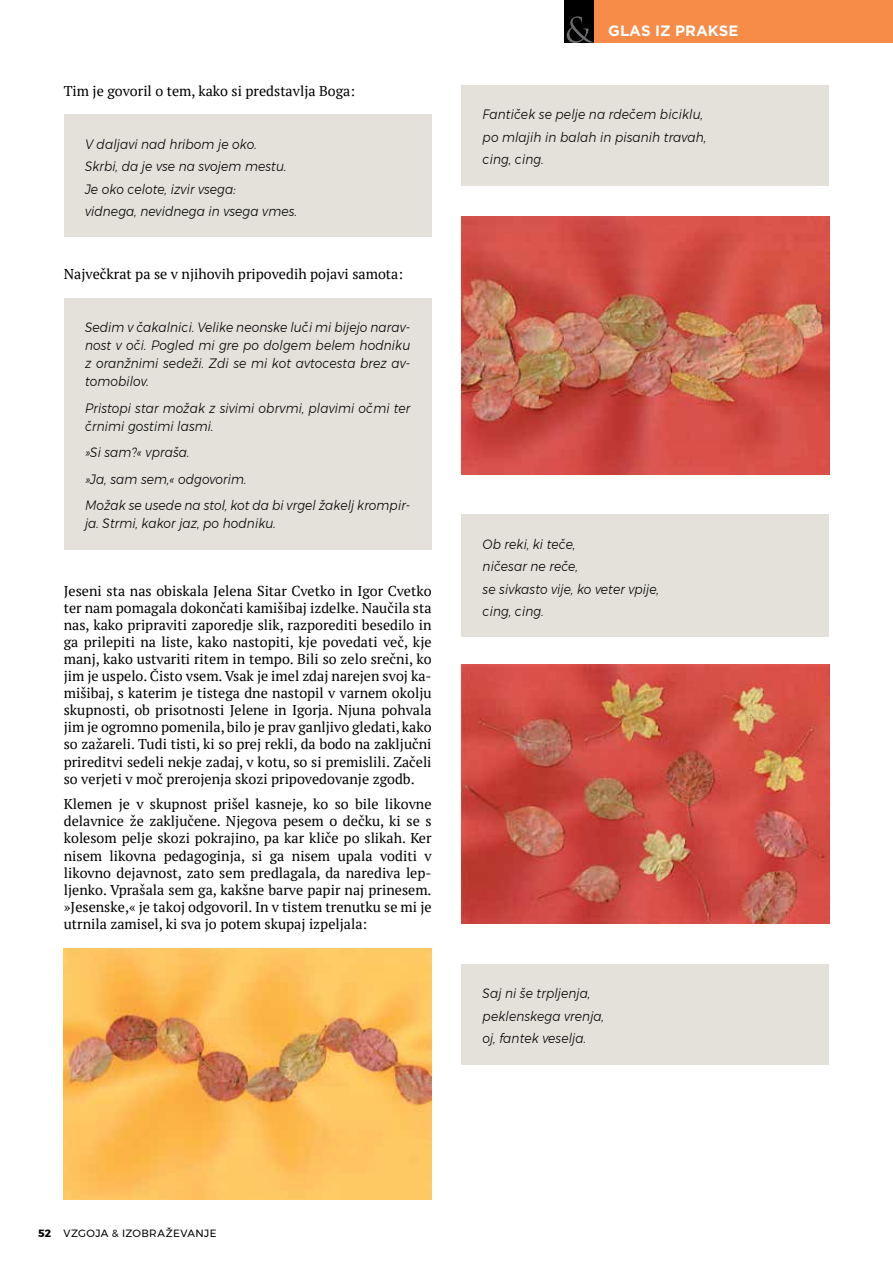
<style>
.page{position:relative;width:893px;height:1263px;background:#fff}
.page>*{position:absolute;margin:0;border:0;box-sizing:border-box;transform-origin:0 0}
.t1{font:700 15px "Gotham";color:#fff}
.t2{font:14.25px/17.1px "PT Serif";color:#000;text-align:justify}
.t3{font:italic 300 13.5px/22.2px "Montserrat";letter-spacing:.01em;color:#000;scale:.9 1}
.t4{font:10.5px "Montserrat";letter-spacing:.04em;color:#000}
.s1{font-weight:700}
</style>
<div class="page">
<div style="left:594px;top:0;width:299px;height:43px;background:#f68c47"></div>
<div style="left:564px;top:0;width:30px;height:43px;background:#000"></div>
<svg style="left:567px;top:16px;width:27px;height:27px"></svg>
<div style="left:64px;top:115px;width:368px;height:122px;background:#e3e1da"></div>
<div style="left:64px;top:298px;width:368px;height:251px;background:#e3e1da"></div>
<img style="left:64px;top:949px;width:368px;height:250px">
<div style="left:461px;top:85px;width:368px;height:100px;background:#e3e1da"></div>
<img style="left:461px;top:216px;width:368px;height:259px">
<div style="left:461px;top:515px;width:368px;height:122px;background:#e3e1da"></div>
<img style="left:461px;top:665px;width:368px;height:259px">
<div style="left:461px;top:964px;width:368px;height:100px;background:#e3e1da"></div>
<p class="t2" style="left:64px;top:82px;width:293px">Tim je govoril o tem, kako si predstavlja Boga:</p>
<p class="t3" style="left:85px;top:133px;width:237px">V daljavi nad hribom je oko.<br>Skrbi, da je vse na svojem mestu.<br>Je oko celote, izvir vsega:<br>vidnega, nevidnega in vsega vmes.</p>
<p class="t2" style="left:64px;top:265px;width:341px">Največkrat pa se v njihovih pripovedih pojavi samota:</p>
<p class="t3" style="left:85px;top:318px;width:363px;line-height:18px;text-align:justify">Sedim v čakalnici. Velike neonske luči mi bijejo narav&shy;nost v oči. Pogled mi gre po dolgem belem hodniku z oranžnimi sedeži. Zdi se mi kot avtocesta brez av&shy;tomobilov.</p>
<p class="t3" style="left:85px;top:399px;width:363px;line-height:18px">Pristopi star možak z sivimi obrvmi, plavimi očmi ter črnimi gostimi lasmi.</p>
<p class="t3" style="left:85px;top:439px;width:363px;line-height:26.5px">»Si sam?« vpraša.<br>»Ja, sam sem,« odgovorim.<br>Možak se usede na stol, kot da bi vrgel žakelj krompir-</p>
<p class="t3" style="left:85px;top:512px;width:214px">ja. Strmi, kakor jaz, po hodniku.</p>
<p class="t2" style="left:64px;top:582px;width:369px">Jeseni sta nas obiskala Jelena Sitar Cvetko in Igor Cvetko ter nam pomagala dokončati kamišibaj izdelke. Naučila sta nas, kako pripraviti zaporedje slik, razporediti besedilo in ga prilepiti na liste, kako nastopiti, kje povedati več, kje manj, kako ustvariti ritem in tempo. Bili so zelo srečni, ko jim je uspelo. Čisto vsem. Vsak je imel zdaj narejen svoj ka&shy;mišibaj, s katerim je tistega dne nastopil v varnem okolju skupnosti, ob prisotnosti Jelene in Igorja. Njuna pohvala jim je ogromno pomenila, bilo je prav ganljivo gledati, kako so zažareli. Tudi tisti, ki so prej rekli, da bodo na zaključni prireditvi sedeli nekje zadaj, v kotu, so si premislili. Začeli so verjeti v moč prerojenja skozi pripovedovanje zgodb.</p>
<p class="t2" style="left:64px;top:795px;width:369px">Klemen je v skupnost prišel kasneje, ko so bile likovne delavnice že zaključene. Njegova pesem o dečku, ki se s kolesom pelje skozi pokrajino, pa kar kliče po slikah. Ker nisem likovna pedagoginja, si ga nisem upala voditi v likovno dejavnost, zato sem predlagala, da narediva lep&shy;ljenko. Vprašala sem ga, kakšne barve papir naj prinesem. »Jesenske,« je takoj odgovoril. In v tistem trenutku se mi je utrnila zamisel, ki sva jo potem skupaj izpeljala:</p>
<p class="t1" style="left:608px;top:21px;width:132px">GLAS IZ PRAKSE</p>
<p class="t3" style="left:483px;top:103px;width:250px">Fantiček se pelje na rdečem biciklu, po mlajih in balah in pisanih travah, cing, cing.</p>
<p class="t3" style="left:483px;top:533px;width:198px">Ob reki, ki teče,<br>ničesar ne reče,<br>se sivkasto vije, ko veter vpije, cing, cing.</p>
<p class="t3" style="left:483px;top:982px;width:137px">Saj ni še trpljenja, peklenskega vrenja, oj, fantek veselja.</p>
<p class="t4" style="left:38px;top:1225px;width:178px"><span class="s1">52</span> VZGOJA &amp; IZOBRAŽEVANJE</p>
</div>
